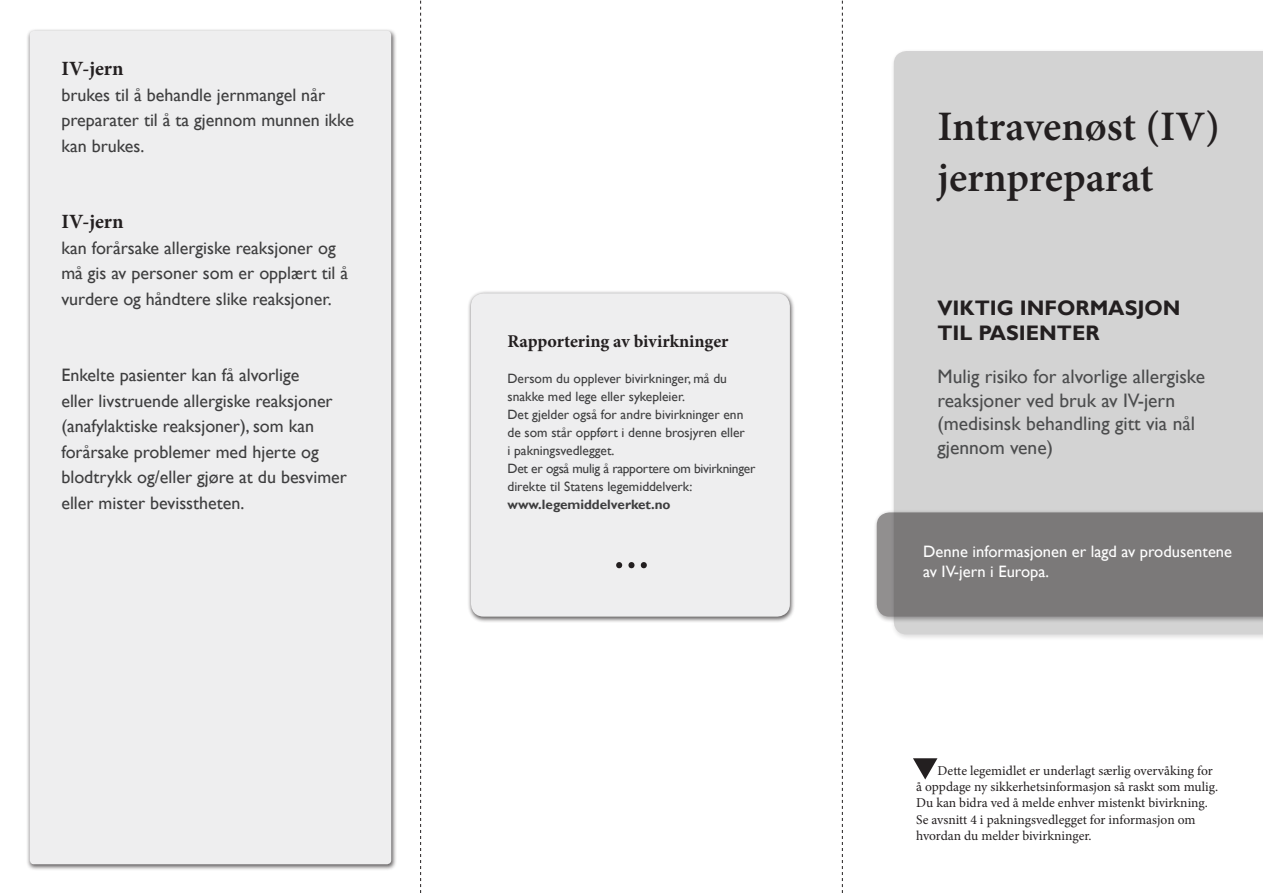
<style>
.page{position:relative;width:1263px;height:893px;background:#fff}
.page>*{position:absolute;margin:0;border:0;box-sizing:border-box;transform-origin:0 0}
.t1{font:54px "Minion Pro";color:#231f20}
.t2{font:600 42px/50.4px "Minion Pro";letter-spacing:-.005em;color:#231f20}
.t3{font:700 21px/25.2px "Gill Sans";color:#231f20}
.t4{font:700 20.25px "Minion Pro";color:#231f20}
.t5{font:19.5px/23.4px "Gill Sans";color:#4b4c4d}
.t6{font:18px/25.5px "Gill Sans";color:#3e3e3f}
.t7{font:700 18px "Minion Pro";color:#231f20}
.t8{font:16.5px/19.8px "Gill Sans";color:#fff}
.t9{font:13.5px/18px "Gill Sans";color:#3e3e3f}
.t10{font:13.5px/16.2px "Minion Pro";color:#231f20}
.t11{font:700 13.5px "Gill Sans";color:#3e3e3f}
</style>
<div class="page">
<div style="left:26px;top:28px;width:371px;height:843px;background:#231f20;opacity:.75"></div>
<div style="left:30px;top:31px;width:361px;height:833px;background:#eeeeef;border-radius:4px"></div>
<div style="left:467px;top:291px;width:329px;height:332px;background:#231f20;opacity:.75"></div>
<div style="left:471px;top:293px;width:319px;height:324px;background:#eeeeef;border-radius:13px"></div>
<svg style="left:420px;top:0;width:1px;height:893px"></svg>
<svg style="left:842px;top:0;width:1px;height:893px"></svg>
<svg style="left:913px;top:758px;width:24px;height:21px"></svg>
<div style="left:890px;top:48px;width:373px;height:593px;background:#231f20;opacity:.75"></div>
<div style="left:894px;top:51px;width:369px;height:583px;background:#d3d3d3"></div>
<div style="left:873px;top:510px;width:390px;height:113px;background:#231f20;opacity:.75"></div>
<div style="left:877px;top:512px;width:386px;height:105px;background:#7b7979"></div>
<p class="t4" style="left:61px;top:55px;width:64px">IV-jern</p>
<p class="t6" style="left:61px;top:82px;width:294px">brukes til å behandle jernmangel når preparater til å ta gjennom munnen ikke kan brukes.</p>
<p class="t4" style="left:61px;top:208px;width:64px">IV-jern</p>
<p class="t6" style="left:61px;top:235px;width:288px">kan forårsake allergiske reaksjoner og må gis av personer som er opplært til å vurdere og håndtere slike reaksjoner.</p>
<p class="t6" style="left:61px;top:363px;width:287px">Enkelte pasienter kan få alvorlige<br>eller livstruende allergiske reaksjoner (anafylaktiske reaksjoner), som kan forårsake problemer med hjerte og blodtrykk og/eller gjøre at du besvimer eller mister bevisstheten.</p>
<p class="t7" style="left:507px;top:329px;width:223px">Rapportering av bivirkninger</p>
<p class="t9" style="left:507px;top:370px;width:249px">Dersom du opplever bivirkninger, må du snakke med lege eller sykepleier.<br>Det gjelder også for andre bivirkninger enn de som står oppført i denne brosjyren eller<br>i pakningsvedlegget.<br>Det er også mulig å rapportere om bivirkninger direkte til Statens legemiddelverk:</p>
<p class="t11" style="left:507px;top:497px;width:165px">www.legemiddelverket.no</p>
<h1 class="t1" style="left:613px;top:514px;width:38px">...</h1>
<h2 class="t2" style="left:937px;top:102px;width:284px">Intravenøst (IV) jernpreparat</h2>
<p class="t3" style="left:937px;top:296px;width:244px">VIKTIG INFORMASJON<br>TIL PASIENTER</p>
<p class="t5" style="left:937px;top:365px;width:269px">Mulig risiko for alvorlige allergiske reaksjoner ved bruk av IV-jern (medisinsk behandling gitt via nål gjennom vene)</p>
<p class="t8" style="left:923px;top:542px;width:310px">Denne informasjonen er lagd av produsentene av IV-jern i Europa.</p>
<p class="t10" style="left:916px;top:763px;width:304px;text-indent:21px">Dette legemidlet er underlagt særlig overvåking for å oppdage ny sikkerhetsinformasjon så raskt som mulig.<br>Du kan bidra ved å melde enhver mistenkt bivirkning.<br>Se avsnitt 4 i pakningsvedlegget for informasjon om hvordan du melder bivirkninger.</p>
</div>
